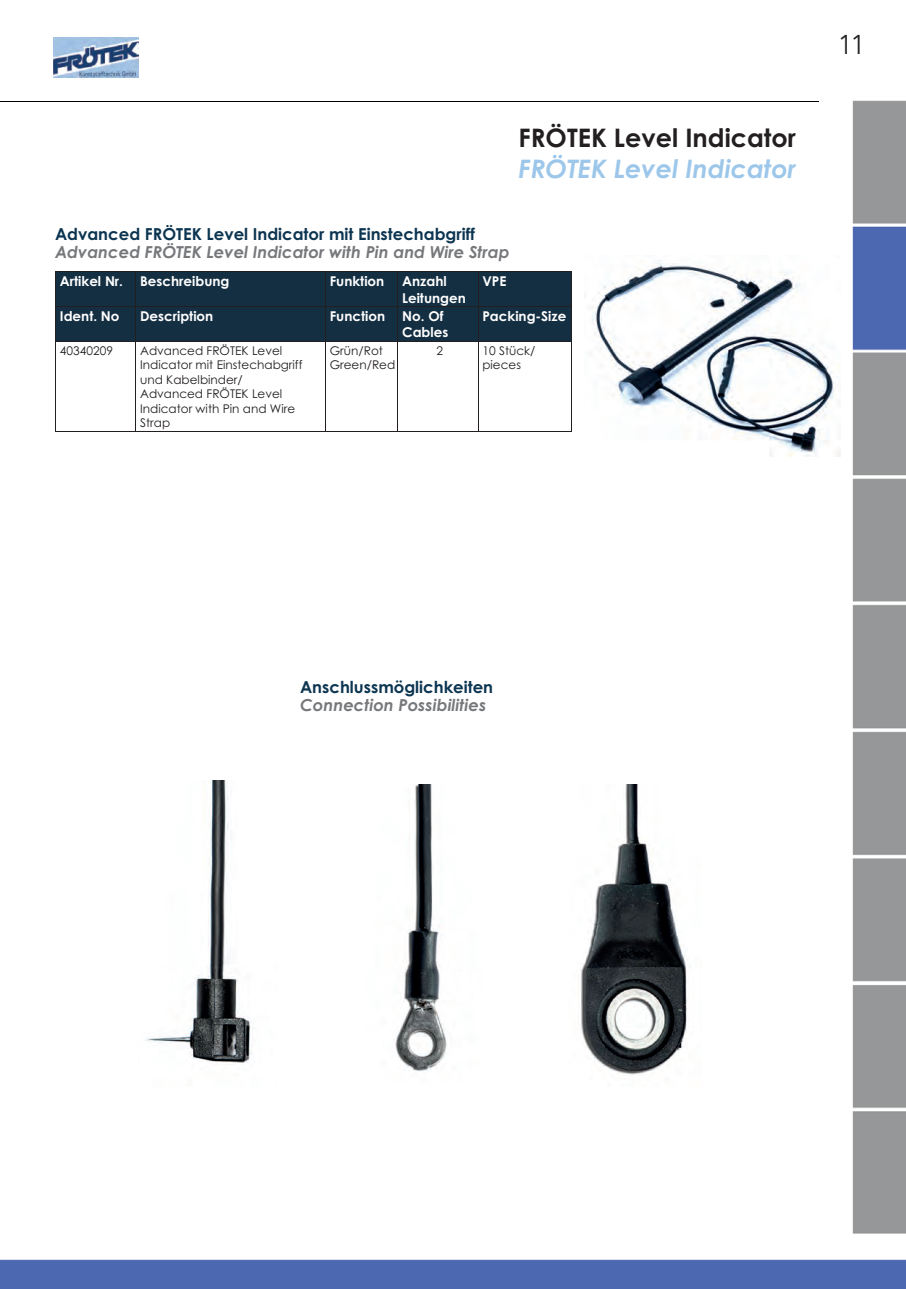
<style>
.page{position:relative;width:906px;height:1289px;background:#fff}
.page>*{position:absolute;margin:0;border:0;box-sizing:border-box;transform-origin:0 0}
.t1{font:27px "Avenir Next Condensed";color:#231f20}
.t2{font:700 25.5px "Century Gothic";color:#231f20}
.t3{font:italic 700 25.5px "Century Gothic";color:#9dc7ea}
.t4{font:italic 700 16.5px "Century Gothic";color:#76787b}
.t5{font:700 16.5px "Century Gothic";color:#0c3551}
.t6{font:700 13.5px/16.2px "Century Gothic";color:#fff}
.t7{font:12px/14.4px "Century Gothic";color:#231f20}
</style>
<div class="page">
<img style="left:0;top:37px;width:906px;height:1251px">
<img style="left:0;top:101px;width:818px;height:1px">
<img style="left:53px;top:37px;width:85px;height:40px">
<div style="left:56px;top:272px;width:515px;height:69px;background:#142f42"></div>
<hr style="left:55px;top:271px;width:81px;height:1px;background:#231f20">
<hr style="left:55px;top:272px;width:1px;height:34px;background:#231f20">
<hr style="left:136px;top:271px;width:189px;height:1px;background:#231f20">
<hr style="left:135px;top:272px;width:1px;height:34px;background:#231f20">
<hr style="left:325px;top:271px;width:73px;height:1px;background:#231f20">
<hr style="left:325px;top:272px;width:1px;height:34px;background:#231f20">
<hr style="left:398px;top:271px;width:80px;height:1px;background:#231f20">
<hr style="left:397px;top:272px;width:1px;height:34px;background:#231f20">
<hr style="left:478px;top:271px;width:94px;height:1px;background:#231f20">
<hr style="left:478px;top:272px;width:1px;height:34px;background:#231f20">
<hr style="left:571px;top:272px;width:1px;height:34px;background:#231f20">
<hr style="left:55px;top:306px;width:81px;height:1px;background:#231f20">
<hr style="left:55px;top:307px;width:1px;height:34px;background:#231f20">
<hr style="left:136px;top:306px;width:189px;height:1px;background:#231f20">
<hr style="left:135px;top:307px;width:1px;height:34px;background:#231f20">
<hr style="left:325px;top:306px;width:73px;height:1px;background:#231f20">
<hr style="left:325px;top:307px;width:1px;height:34px;background:#231f20">
<hr style="left:398px;top:306px;width:80px;height:1px;background:#231f20">
<hr style="left:397px;top:307px;width:1px;height:34px;background:#231f20">
<hr style="left:478px;top:306px;width:94px;height:1px;background:#231f20">
<hr style="left:478px;top:307px;width:1px;height:34px;background:#231f20">
<hr style="left:571px;top:307px;width:1px;height:34px;background:#231f20">
<hr style="left:55px;top:341px;width:81px;height:1px;background:#231f20">
<hr style="left:55px;top:342px;width:1px;height:89px;background:#231f20">
<hr style="left:136px;top:341px;width:189px;height:1px;background:#231f20">
<hr style="left:135px;top:342px;width:1px;height:89px;background:#231f20">
<hr style="left:325px;top:341px;width:73px;height:1px;background:#231f20">
<hr style="left:325px;top:342px;width:1px;height:89px;background:#231f20">
<hr style="left:398px;top:341px;width:80px;height:1px;background:#231f20">
<hr style="left:397px;top:342px;width:1px;height:89px;background:#231f20">
<hr style="left:478px;top:341px;width:94px;height:1px;background:#231f20">
<hr style="left:478px;top:342px;width:1px;height:89px;background:#231f20">
<hr style="left:571px;top:342px;width:1px;height:89px;background:#231f20">
<hr style="left:55px;top:431px;width:517px;height:1px;background:#231f20">
<img style="left:366px;top:784px;width:118px;height:298px">
<img style="left:569px;top:784px;width:132px;height:302px">
<img style="left:138px;top:780px;width:140px;height:306px">
<img style="left:585px;top:255px;width:255px;height:201px">
<h2 class="t2" style="left:518px;top:128px;width:279px">FRÖTEK Level Indicator</h2>
<h2 class="t3" style="left:518px;top:159px;width:279px">FRÖTEK Level Indicator</h2>
<h3 class="t5" style="left:55px;top:228px;width:421px">Advanced FRÖTEK Level Indicator mit Einstechabgriff</h3>
<h3 class="t4" style="left:55px;top:246px;width:456px">Advanced FRÖTEK Level Indicator with Pin and Wire Strap</h3>
<p class="t6" style="left:60px;top:274px;width:65px">Artikel Nr.</p>
<p class="t6" style="left:140px;top:274px;width:91px">Beschreibung</p>
<p class="t6" style="left:330px;top:274px;width:56px">Funktion</p>
<p class="t6" style="left:402px;top:274px;width:65px">Anzahl<br>Leitungen</p>
<p class="t6" style="left:482px;top:274px;width:26px">VPE</p>
<p class="t6" style="left:60px;top:309px;width:61px">Ident. No</p>
<p class="t6" style="left:140px;top:309px;width:75px">Description</p>
<p class="t6" style="left:330px;top:309px;width:57px">Function</p>
<p class="t6" style="left:402px;top:309px;width:48px">No. Of<br>Cables</p>
<p class="t6" style="left:482px;top:309px;width:85px">Packing-Size</p>
<p class="t7" style="left:60px;top:344px;width:55px">40340209</p>
<p class="t7" style="left:140px;top:344px;width:164px">Advanced FRÖTEK Level<br>Indicator mit Einstechabgriff und Kabelbinder/<br>Advanced FRÖTEK Level<br>Indicator with Pin and Wire<br>Strap</p>
<p class="t7" style="left:330px;top:344px;width:67px">Grün/Rot<br>Green/Red</p>
<p class="t7" style="left:436px;top:344px;width:8px">2</p>
<p class="t7" style="left:482px;top:344px;width:54px">10 Stück/ pieces</p>
<h1 class="t1" style="left:838px;top:29px;width:27px">11</h1>
<h3 class="t5" style="left:300px;top:681px;width:195px">Anschlussmöglichkeiten</h3>
<h3 class="t4" style="left:300px;top:699px;width:188px">Connection Possibilities</h3>
</div>
